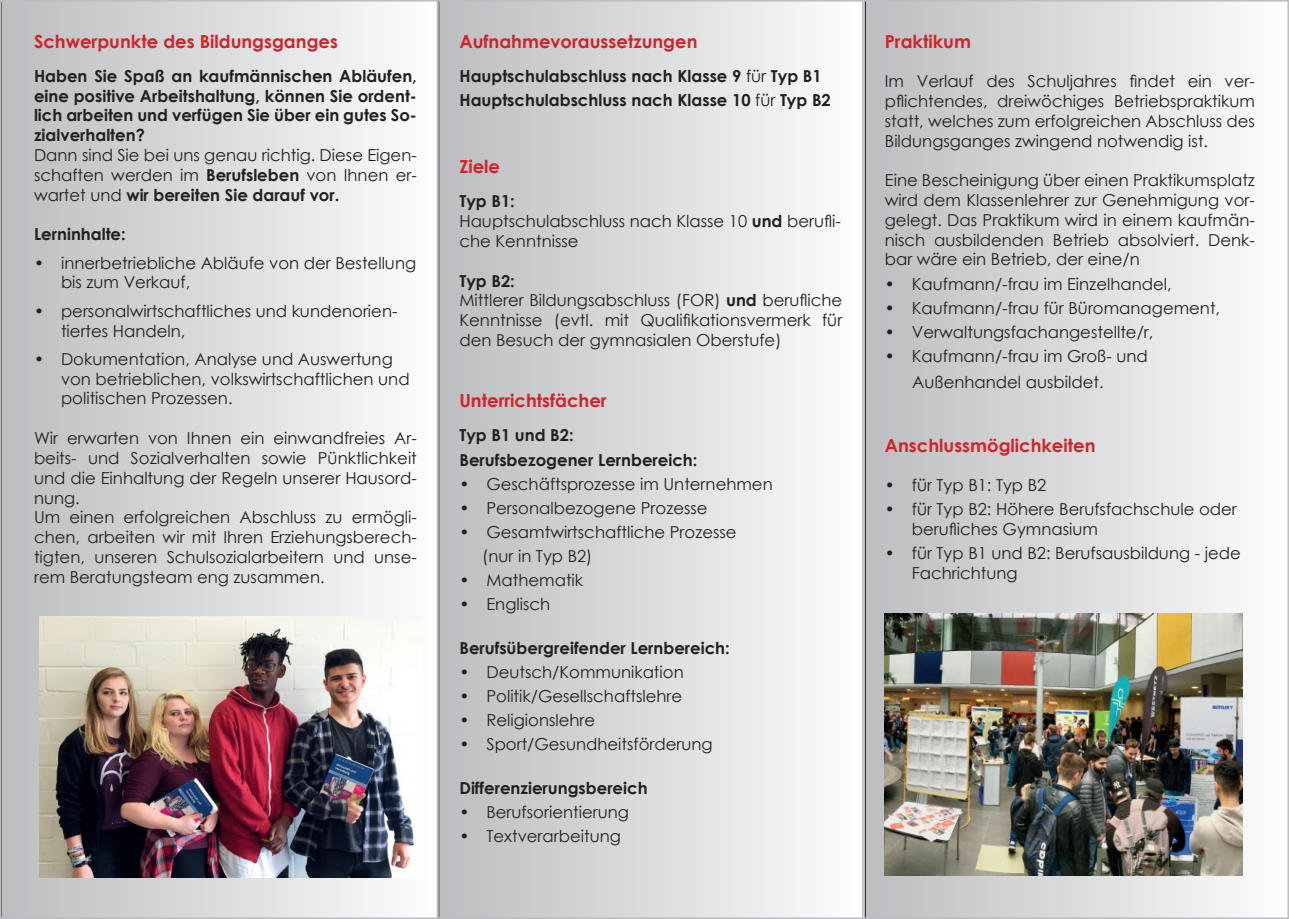
<style>
.page{position:relative;width:1289px;height:919px;background:#fff}
.page>*{position:absolute;margin:0;border:0;box-sizing:border-box;transform-origin:0 0}
.t1{font:700 18px "Century Gothic";color:#d1232a}
.t2{font:16.5px/19.8px "Century Gothic";color:#231f20}
.t3{font:700 16.5px/19.8px "Century Gothic";color:#231f20}
.s1{font-weight:700}
.s2{font-weight:400}
</style>
<div class="page">
<div style="left:1px;top:1px;width:436px;height:917px;background:linear-gradient(to right,#bbbcbf,#fcfcfd)"></div>
<div style="left:0;top:0;width:438px;height:918px;border:2px solid #bcbdc0"></div>
<div style="left:439px;top:1px;width:423px;height:917px;background:linear-gradient(to right,#bbbdbf,#fcfdfd)"></div>
<div style="left:438px;top:0;width:425px;height:918px;border:2px solid #bcbdc0"></div>
<div style="left:864px;top:1px;width:424px;height:917px;background:linear-gradient(to right,#bbbdbf,#fbfcfc)"></div>
<div style="left:863px;top:0;width:425px;height:918px;border:2px solid #bcbdc0"></div>
<img style="left:884px;top:613px;width:358px;height:261px">
<img style="left:40px;top:617px;width:381px;height:260px">
<p class="t1" style="left:34px;top:27px;width:305px">Schwerpunkte des Bildungsganges</p>
<p class="t3" style="left:34px;top:65px;width:384px;text-align:justify">Haben Sie Spaß an kaufmännischen Abläufen, eine positive Arbeitshaltung, können Sie ordent&shy;lich arbeiten und verfügen Sie über ein gutes So&shy;zialverhalten?</p>
<p class="t2" style="left:34px;top:145px;width:384px;text-align:justify">Dann sind Sie bei uns genau richtig. Diese Eigen&shy;schaften werden im <span class="s1">Berufsleben</span> von Ihnen er&shy;wartet und <span class="s1">wir bereiten Sie darauf vor.</span></p>
<p class="t3" style="left:34px;top:223px;width:93px">Lerninhalte:</p>
<p class="t2" style="left:61px;top:252px;width:356px;text-indent:-27px">• innerbetriebliche Abläufe von der Bestellung bis zum Verkauf,</p>
<p class="t2" style="left:61px;top:300px;width:338px;text-indent:-27px">• personalwirtschaftliches und kundenorien&shy;tiertes Handeln,</p>
<p class="t2" style="left:61px;top:348px;width:350px;text-indent:-27px">• Dokumentation, Analyse und Auswertung von betrieblichen, volkswirtschaftlichen und politischen Prozessen.</p>
<p class="t2" style="left:34px;top:428px;width:384px">Wir erwarten von Ihnen ein einwandfreies Ar&shy;beits- und Sozialverhalten sowie Pünktlichkeit und die Einhaltung der Regeln unserer Hausord&shy;nung.<br>Um einen erfolgreichen Abschluss zu ermögli&shy;chen, arbeiten wir mit Ihren Erziehungsberech&shy;tigten, unseren Schulsozialarbeitern und unse&shy;rem Beratungsteam eng zusammen.</p>
<p class="t1" style="left:459px;top:27px;width:239px">Aufnahmevoraussetzungen</p>
<p class="t3" style="left:459px;top:63px;width:373px;line-height:24px">Hauptschulabschluss nach Klasse 9 <span class="s2">für</span> Typ B1<br>Hauptschulabschluss nach Klasse 10 <span class="s2">für</span> Typ B2</p>
<p class="t1" style="left:459px;top:153px;width:42px">Ziele</p>
<p class="t2" style="left:459px;top:191px;width:383px"><span class="s1">Typ B1:<br></span>Hauptschulabschluss nach Klasse 10 <span class="s1">und</span> berufli&shy;che Kenntnisse</p>
<p class="t2" style="left:459px;top:270px;width:384px"><span class="s1">Typ B2:<br></span>Mittlerer Bildungsabschluss (FOR) <span class="s1">und</span> berufliche Kenntnisse (evtl. mit Qualifikationsvermerk für den Besuch der gymnasialen Oberstufe)</p>
<p class="t1" style="left:459px;top:387px;width:149px">Unterrichtsfächer</p>
<p class="t3" style="left:459px;top:422px;width:239px;line-height:24px">Typ B1 und B2:<br>Berufsbezogener Lernbereich:</p>
<p class="t2" style="left:459px;top:473px;width:315px">• Geschäftsprozesse im Unternehmen</p>
<p class="t2" style="left:459px;top:497px;width:250px">• Personalbezogene Prozesse</p>
<p class="t2" style="left:482px;top:519px;width:256px;line-height:24px;text-indent:-23px">• Gesamtwirtschaftliche Prozesse (nur in Typ B2)</p>
<p class="t2" style="left:459px;top:569px;width:125px">• Mathematik</p>
<p class="t2" style="left:459px;top:594px;width:92px">• Englisch</p>
<p class="t3" style="left:459px;top:637px;width:272px">Berufsübergreifender Lernbereich:</p>
<p class="t2" style="left:459px;top:661px;width:226px">• Deutsch/Kommunikation</p>
<p class="t2" style="left:459px;top:685px;width:224px">• Politik/Gesellschaftslehre</p>
<p class="t2" style="left:459px;top:710px;width:137px">• Religionslehre</p>
<p class="t2" style="left:459px;top:734px;width:255px">• Sport/Gesundheitsförderung</p>
<p class="t3" style="left:459px;top:777px;width:190px">Differenzierungsbereich</p>
<p class="t2" style="left:459px;top:802px;width:171px">• Berufsorientierung</p>
<p class="t2" style="left:459px;top:826px;width:163px">• Textverarbeitung</p>
<p class="t1" style="left:884px;top:27px;width:88px">Praktikum</p>
<p class="t2" style="left:884px;top:71px;width:371px;text-align:justify">Im Verlauf des Schuljahres findet ein ver&shy;pflichtendes, dreiwöchiges Betriebspraktikum statt, welches zum erfolgreichen Abschluss des Bildungsganges zwingend notwendig ist.</p>
<p class="t2" style="left:884px;top:170px;width:371px;text-align:justify">Eine Bescheinigung über einen Praktikumsplatz wird dem Klassenlehrer zur Genehmigung vor&shy;gelegt. Das Praktikum wird in einem kaufmän&shy;nisch ausbildenden Betrieb absolviert. Denk&shy;bar wäre ein Betrieb, der eine/n</p>
<p class="t2" style="left:884px;top:273px;width:288px">• Kaufmann/-frau im Einzelhandel,</p>
<p class="t2" style="left:884px;top:297px;width:337px">• Kaufmann/-frau für Büromanagement,</p>
<p class="t2" style="left:884px;top:321px;width:270px">• Verwaltungsfachangestellte/r,</p>
<p class="t2" style="left:912px;top:342px;width:237px;line-height:25.8px;text-indent:-27px">• Kaufmann/-frau im Groß- und<br>Außenhandel ausbildet.</p>
<p class="t1" style="left:884px;top:432px;width:212px">Anschlussmöglichkeiten</p>
<p class="t2" style="left:884px;top:475px;width:163px">• für Typ B1: Typ B2</p>
<p class="t2" style="left:911px;top:499px;width:326px;text-indent:-27px">• für Typ B2: Höhere Berufsfachschule oder berufliches Gymnasium</p>
<p class="t2" style="left:911px;top:542px;width:330px;text-indent:-27px">• für Typ B1 und B2: Berufsausbildung - jede<br>Fachrichtung</p>
</div>
